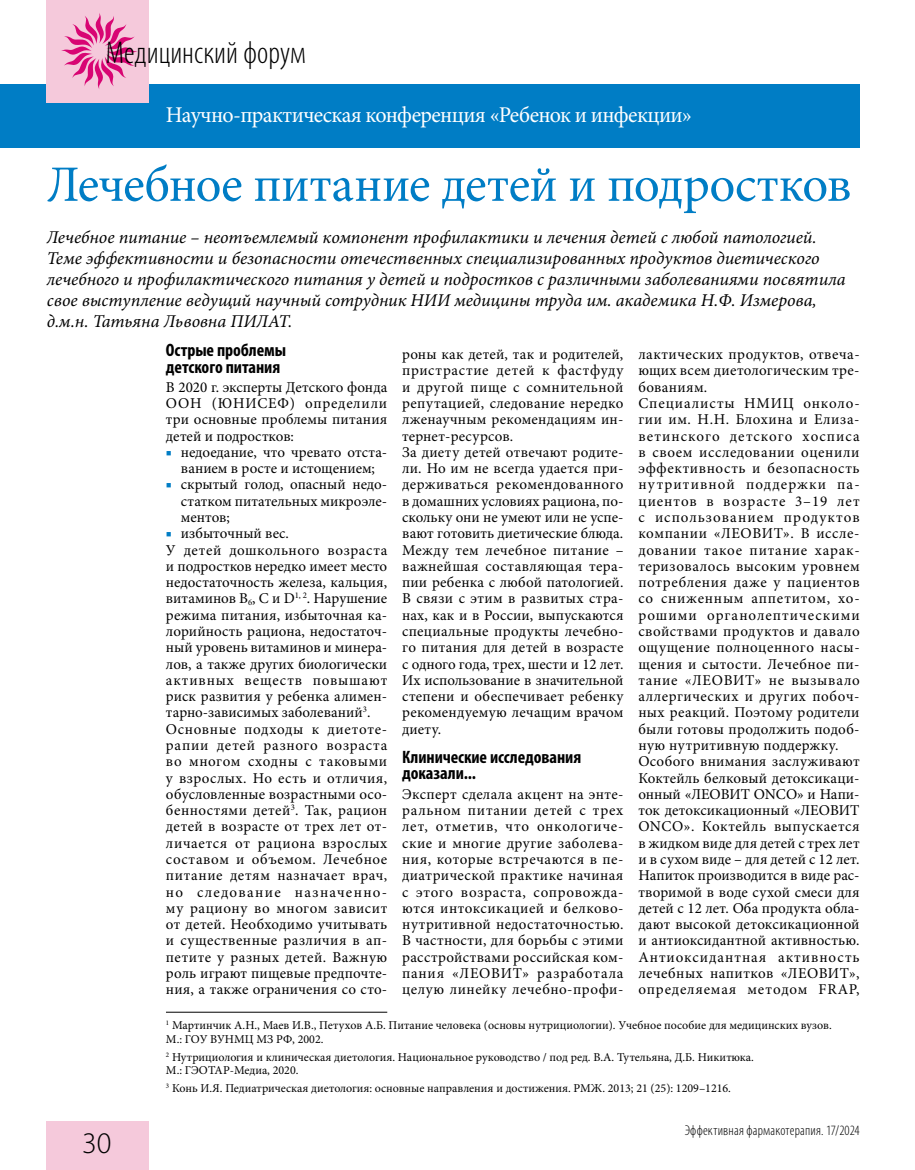
<style>
.page{position:relative;width:915px;height:1170px;background:#fff}
.page>*{position:absolute;margin:0;border:0;box-sizing:border-box;transform-origin:0 0}
.t1{font:51px "Minion Pro";letter-spacing:-.01em;color:#007dc5}
.t2{font:300 condensed 31.5px "Myriad Pro";color:#000}
.t3{font:300 30px "Myriad Pro";color:#000}
.t4{font:22.5px "Minion Pro";letter-spacing:-.03em;color:#fff}
.t5{font:italic 18px/21px "Minion Pro";color:#000}
.t6{font:700 condensed 18px/16.2px "Myriad Pro";letter-spacing:-.005em;color:#000}
.t7{font:15px/16.2px "Minion Pro";letter-spacing:.025em;color:#000;text-align:justify}
.t8{font:15px/16.4px "Minion Pro";color:#000;text-align:center}
.t9{font:300 condensed 14.25px "Myriad Pro";letter-spacing:.015em;color:#000}
.t10{font:12px/13.5px "Minion Pro";color:#000}
.s1{color:#007dc5}
</style>
<div class="page">
<div style="left:0;top:84px;width:859px;height:63px;background:#007dc5"></div>
<div style="left:47px;top:1121px;width:102px;height:48px;background:#f5c9db"></div>
<div style="left:47px;top:0;width:102px;height:102px;background:#f5c9db"></div>
<svg style="left:61px;top:13px;width:76px;height:76px"></svg>
<hr style="left:166px;top:1011px;width:221px;height:1px;background:#000">
<h2 class="t2" style="left:106px;top:34px;width:201px">Медицинский форум</h2>
<h3 class="t4" style="left:166px;top:99px;width:527px">Научно-практическая конференция «Ребенок и инфекции»</h3>
<h1 class="t1" style="left:47px;top:150px;width:806px">Лечебное питание детей и подростков</h1>
<p class="t5" style="left:47px;top:226px;width:800px">Лечебное питание – неотъемлемый компонент профилактики и лечения детей с любой патологией.<br>Теме эффективности и безопасности отечественных специализированных продуктов диетического лечебного и профилактического питания у детей и подростков с различными заболеваниями посвятила свое выступление ведущий научный сотрудник НИИ медицины труда им. академика Н.Ф. Измерова, д.м.н. Татьяна Львовна ПИЛАТ.</p>
<h3 class="t3" style="left:82px;top:1126px;width:31px">30</h3>
<p class="t6" style="left:166px;top:342px;width:122px">Острые проблемы детского питания</p>
<p class="t7" style="left:166px;top:379px;width:223px">В 2020 г. эксперты Детского фонда ООН (ЮНИСЕФ) определили три основные проблемы питания детей и подростков:</p>
<p class="t8" style="left:166px;top:444px;width:223px"><span class="s1">■</span> недоедание, что чревато отста&shy;ванием в росте и истощением;</p>
<p class="t7" style="left:181px;top:476px;width:208px;text-indent:-15px"><span class="s1">■</span> скрытый голод, опасный недо&shy;статком питательных микроэле&shy;ментов;</p>
<p class="t7" style="left:166px;top:525px;width:223px;text-align:left"><span class="s1">■</span> избыточный вес.<br>У детей дошкольного возраста и подростков нередко имеет место недостаточность железа, кальция, витаминов В<sub>6</sub>, С и D<sup>1,</sup> <sup>2</sup>. Нарушение режима питания, избыточная ка&shy;лорийность рациона, недостаточ&shy;ный уровень витаминов и минера&shy;лов, а также других биологически активных веществ повышают риск развития у ребенка алимен&shy;тарно-зависимых заболеваний<sup>3</sup>.<br>Основные подходы к диетоте&shy;рапии детей разного возраста во многом сходны с таковыми у взрослых. Но есть и отличия, обусловленные возрастными осо&shy;бенностями детей<sup>3</sup>. Так, рацион детей в возрасте от трех лет от&shy;личается от рациона взрослых составом и объемом. Лечебное питание детям назначает врач, но следование назначенно&shy;му рациону во многом зависит от детей. Необходимо учитывать и существенные различия в ап&shy;петите у разных детей. Важную роль играют пищевые предпочте&shy;ния, а также ограничения со сто-</p>
<p class="t7" style="left:402px;top:346px;width:223px;text-align:left">роны как детей, так и родителей, пристрастие детей к фастфуду и другой пище с сомнительной репутацией, следование нередко лженаучным рекомендациям ин&shy;тернет-ресурсов.<br>За диету детей отвечают родите&shy;ли. Но им не всегда удается при&shy;держиваться рекомендованного в домашних условиях рациона, по&shy;скольку они не умеют или не успе&shy;вают готовить диетические блюда.<br>Между тем лечебное питание – важнейшая составляющая тера&shy;пии ребенка с любой патологией.<br>В связи с этим в развитых стра&shy;нах, как и в России, выпускаются специальные продукты лечебно&shy;го питания для детей в возрасте с одного года, трех, шести и 12 лет.<br>Их использование в значительной степени и обеспечивает ребенку рекомендуемую лечащим врачом диету.</p>
<p class="t6" style="left:402px;top:748px;width:180px">Клинические исследования доказали...</p>
<p class="t7" style="left:402px;top:785px;width:223px">Эксперт сделала акцент на энте&shy;ральном питании детей с трех лет, отметив, что онкологиче&shy;ские и многие другие заболева&shy;ния, которые встречаются в пе&shy;диатрической практике начиная с этого возраста, сопровожда&shy;ются интоксикацией и белково&shy;нутритивной недостаточностью.<br>В частности, для борьбы с этими расстройствами российская ком&shy;пания «ЛЕОВИТ» разработала целую линейку лечебно-профи-</p>
<p class="t7" style="left:638px;top:346px;width:223px;text-align:left">лактических продуктов, отвеча&shy;ющих всем диетологическим тре&shy;бованиям.<br>Специалисты НМИЦ онколо&shy;гии им. Н.Н. Блохина и Елиза&shy;ветинского детского хосписа в своем исследовании оценили эффективность и безопасность нутритивной поддержки па&shy;циентов в возрасте 3–19 лет с использованием продуктов компании «ЛЕОВИТ». В иссле&shy;довании такое питание харак&shy;теризовалось высоким уровнем потребления даже у пациентов со сниженным аппетитом, хо&shy;рошими органолептическими свойствами продуктов и давало ощущение полноценного насы&shy;щения и сытости. Лечебное пи&shy;тание «ЛЕОВИТ» не вызывало аллергических и других побоч&shy;ных реакций. Поэтому родители были готовы продолжить подоб&shy;ную нутритивную поддержку.<br>Особого внимания заслуживают<br>Коктейль белковый детоксикаци&shy;онный «ЛЕОВИТ ONCO» и Напи&shy;ток детоксикационный «ЛЕОВИТ<br>ONCO». Коктейль выпускается в жидком виде для детей с трех лет и в сухом виде – для детей с 12 лет.<br>Напиток производится в виде рас&shy;творимой в воде сухой смеси для детей с 12 лет. Оба продукта обла&shy;дают высокой детоксикационной и антиоксидантной активностью.<br>Антиоксидантная активность лечебных напитков «ЛЕОВИТ», определяемая методом FRAP,</p>
<p class="t10" style="left:166px;top:1018px;width:667px"><sup>1</sup> Мартинчик А.Н., Маев И.В., Петухов А.Б. Питание человека (основы нутрициологии). Учебное пособие для медицинских вузов.<br>М.: ГОУ ВУНМЦ МЗ РФ, 2002.</p>
<p class="t10" style="left:166px;top:1050px;width:589px"><sup>2</sup> Нутрициология и клиническая диетология. Национальное руководство / под ред. В.А. Тутельяна, Д.Б. Никитюка.<br>М.: ГЭОТАР-Медиа, 2020.</p>
<p class="t10" style="left:166px;top:1081px;width:566px"><sup>3</sup> Конь И.Я. Педиатрическая диетология: основные направления и достижения. РМЖ. 2013; 21 (25): 1209–1216.</p>
<p class="t9" style="left:684px;top:1121px;width:176px">Эффективная фармакотерапия. 17/2024</p>
</div>
